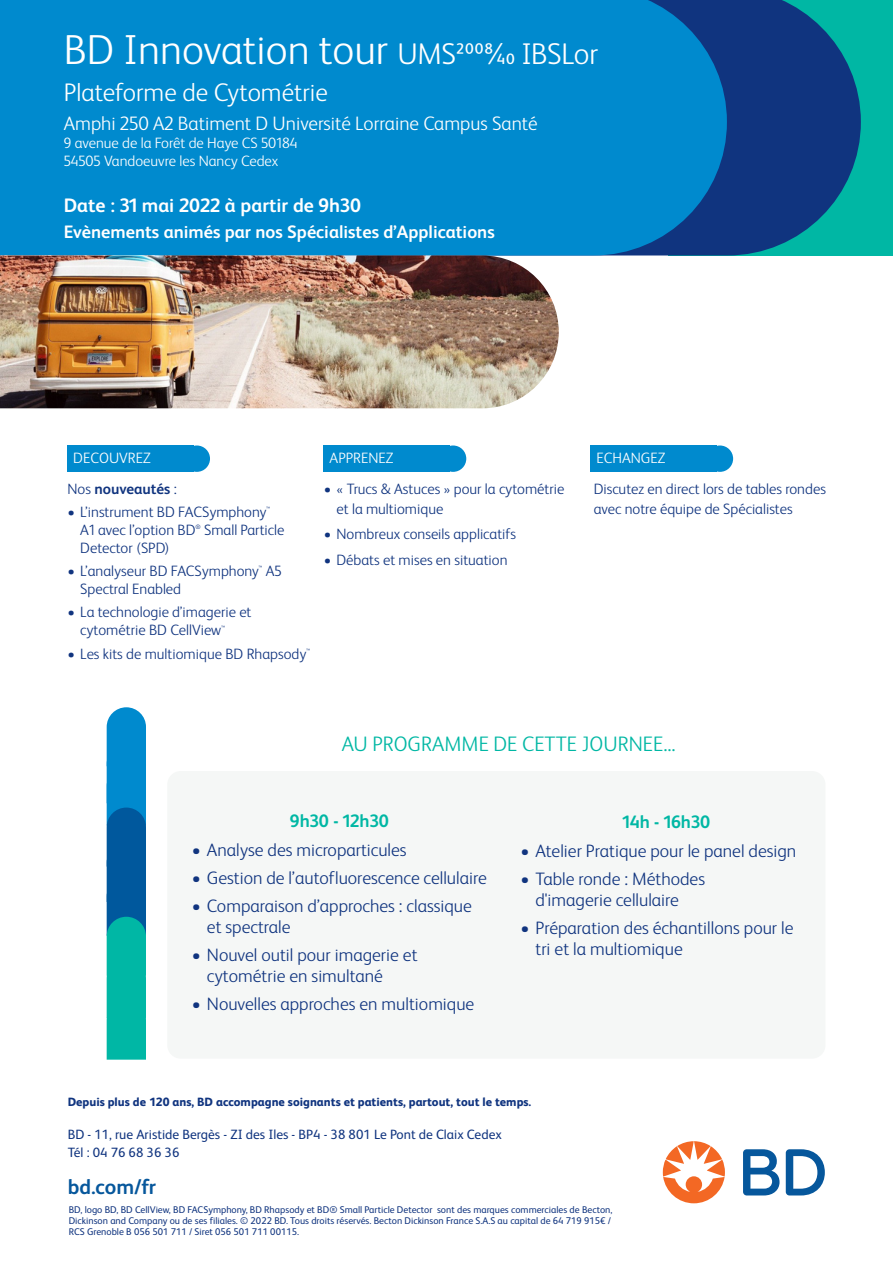
<style>
.page{position:relative;width:893px;height:1263px;background:#fff}
.page>*{position:absolute;margin:0;border:0;box-sizing:border-box;transform-origin:0 0}
.Headline_3{font:300 42px "FS Albert Pro";color:#fff}
.Subhead_3{font:300 25.5px "FS Albert Pro";color:#fff}
.Body{font:300 21px "FS Albert Pro";color:#00b7a4}
.Website{font:700 21px "FS Albert Pro";color:#06579c}
.Specifications{font:300 19.5px "FS Albert Pro";color:#fff}
.Specifications-2{font:700 19.5px "FS Albert Pro";color:#fff}
.t1{font:300 18px/21px "FS Albert Pro";color:#10347f}
.Specifications-3{font:700 18px "FS Albert Pro";color:#fff}
.Body-2{font:700 18px "FS Albert Pro";color:#00b7a4}
.Body-3{font:300 15px/20.2px "FS Albert Pro";color:#10347f}
.Specifications-4{font:300 15px "FS Albert Pro";color:#fff}
.Body-4{font:300 15px "FS Albert Pro";color:#fff}
.Body-5{font:700 15px "FS Albert Pro";color:#10347f}
.Address{font:13.5px "FS Albert Pro";color:#10347f}
.Address-2{font:800 12px "FS Albert Pro";color:#10347f}
.Copyright{font:9.75px/11.2px "FS Albert Pro";color:#10347f}
.t2{font:300 6.3px "FS Albert Pro";color:#10347f}
.t3{font:6.3px "FS Albert Pro";color:#10347f}
.s1{font-size:30px}
.s2{font-weight:300}
</style>
<div class="page">
<div style="left:0;top:0;width:155px;height:255px;background:#008ace"></div>
<div style="left:668px;top:0;width:225px;height:255px;background:#00b7a4"></div>
<svg style="left:727px;top:0;width:134px;height:255px;fill:#10347f"></svg>
<div style="left:155px;top:0;width:572px;height:255px;background:#008ace"></div>
<div style="left:68px;top:445px;width:126px;height:27px;background:#008ace"></div>
<div style="left:184px;top:445px;width:26px;height:27px;background:#008ace;border-radius:50%"></div>
<div style="left:324px;top:445px;width:126px;height:27px;background:#008ace"></div>
<div style="left:440px;top:445px;width:26px;height:27px;background:#008ace;border-radius:50%"></div>
<div style="left:591px;top:445px;width:126px;height:27px;background:#008ace"></div>
<div style="left:707px;top:445px;width:26px;height:27px;background:#008ace;border-radius:50%"></div>
<div style="left:167px;top:771px;width:658px;height:288px;background:#f5f7f6;border-radius:14px"></div>
<svg style="left:107px;top:707px;width:39px;height:353px;background:#038daf"></svg>
<img style="left:0;top:255px;width:559px;height:153px">
<svg style="left:743px;top:1149px;width:82px;height:46px"></svg>
<svg style="left:663px;top:1141px;width:62px;height:62px"></svg>
<p class="Headline_3" style="left:64px;top:21px;width:536px">BD Innovation tour <span class="s1">UMS2008/40 IBSLor</span></p>
<p class="Subhead_3" style="left:64px;top:75px;width:266px">Plateforme de Cytométrie</p>
<p class="Specifications" style="left:64px;top:110px;width:475px">Amphi 250 A2 Batiment D Université Lorraine Campus Santé</p>
<p class="Specifications-4" style="left:64px;top:132px;width:235px">9 avenue de la Forêt de Haye CS 50184</p>
<p class="Specifications-4" style="left:64px;top:150px;width:216px">54505 Vandoeuvre les Nancy Cedex</p>
<p class="Specifications-2" style="left:64px;top:192px;width:299px">Date : 31 mai 2022 à partir de 9h30</p>
<p class="Specifications-3" style="left:64px;top:219px;width:432px">Evènements animés par nos Spécialistes d’Applications</p>
<p class="Body-4" style="left:73px;top:448px;width:79px">DECOUVREZ</p>
<p class="Body-4" style="left:330px;top:448px;width:65px">APPRENEZ</p>
<p class="Body-4" style="left:596px;top:448px;width:71px">ECHANGEZ</p>
<p class="Body-5" style="left:68px;top:478px;width:111px"><span class="s2">Nos</span> nouveautés <span class="s2">:</span></p>
<p class="Body-3" style="left:68px;top:501px;width:200px">• L’instrument BD FACSymphony</p>
<p class="t2" style="left:266px;top:505px;width:5px">™</p>
<p class="Body-3" style="left:80px;top:519px;width:117px">A1 avec l’option BD</p>
<p class="t3" style="left:196px;top:522px;width:7px">®</p>
<p class="Body-3" style="left:204px;top:519px;width:82px">Small Particle</p>
<p class="Body-3" style="left:80px;top:537px;width:91px">Detector (SPD)</p>
<p class="Body-3" style="left:68px;top:560px;width:193px">• L’analyseur BD FACSymphony</p>
<p class="t2" style="left:259px;top:564px;width:5px">™</p>
<p class="Body-3" style="left:266px;top:560px;width:17px">A5</p>
<p class="Body-3" style="left:80px;top:578px;width:102px">Spectral Enabled</p>
<p class="Body-3" style="left:80px;top:602px;width:173px;line-height:18px;text-indent:-13px">• La technologie d’imagerie et cytométrie BD CellView</p>
<p class="t2" style="left:221px;top:623px;width:5px">™</p>
<p class="Body-3" style="left:68px;top:642px;width:240px">• Les kits de multiomique BD Rhapsody</p>
<p class="t2" style="left:306px;top:646px;width:5px">™</p>
<p class="Body-3" style="left:336px;top:477px;width:229px;text-indent:-13px">• « Trucs &amp; Astuces » pour la cytométrie et la multiomique</p>
<p class="Body-3" style="left:324px;top:523px;width:194px">• Nombreux conseils applicatifs</p>
<p class="Body-3" style="left:324px;top:549px;width:185px">• Débats et mises en situation</p>
<p class="Body-3" style="left:594px;top:477px;width:234px">Discutez en direct lors de tables rondes avec notre équipe de Spécialistes</p>
<p class="Body" style="left:342px;top:729px;width:335px">AU PROGRAMME DE CETTE JOURNEE...</p>
<p class="Body-2" style="left:290px;top:808px;width:101px">9h30 - 12h30</p>
<p class="t1" style="left:192px;top:838px;width:216px">• Analyse des microparticules</p>
<p class="t1" style="left:192px;top:866px;width:296px">• Gestion de l’autofluorescence cellulaire</p>
<p class="t1" style="left:207px;top:894px;width:267px;text-indent:-15px">• Comparaison d’approches : classique et spectrale</p>
<p class="t1" style="left:207px;top:943px;width:212px;text-indent:-15px">• Nouvel outil pour imagerie et cytométrie en simultané</p>
<p class="t1" style="left:192px;top:992px;width:284px">• Nouvelles approches en multiomique</p>
<p class="Body-2" style="left:622px;top:809px;width:89px">14h - 16h30</p>
<p class="t1" style="left:520px;top:839px;width:277px">• Atelier Pratique pour le panel design</p>
<p class="t1" style="left:535px;top:867px;width:171px;text-indent:-15px">• Table ronde : Méthodes d'imagerie cellulaire</p>
<p class="t1" style="left:535px;top:916px;width:260px;text-indent:-15px">• Préparation des échantillons pour le tri et la multiomique</p>
<p class="Address-2" style="left:68px;top:1092px;width:465px">Depuis plus de 120 ans, BD accompagne soignants et patients, partout, tout le temps.</p>
<p class="Address" style="left:68px;top:1125px;width:435px">BD - 11, rue Aristide Bergès - ZI des Iles - BP4 - 38 801 Le Pont de Claix Cedex</p>
<p class="Address" style="left:68px;top:1143px;width:113px">Tél : 04 76 68 36 36</p>
<p class="Website" style="left:68px;top:1172px;width:90px">bd.com/fr</p>
<p class="Copyright" style="left:69px;top:1203px;width:545px">BD, logo BD, BD CellView, BD FACSymphony, BD Rhapsody et BD® Small Particle Detector sont des marques commerciales de Becton,<br>Dickinson and Company ou de ses filiales. © 2022 BD. Tous droits réservés. Becton Dickinson France S.A.S au capital de 64 719 915€ /<br>RCS Grenoble B 056 501 711 / Siret 056 501 711 00115.</p>
</div>
